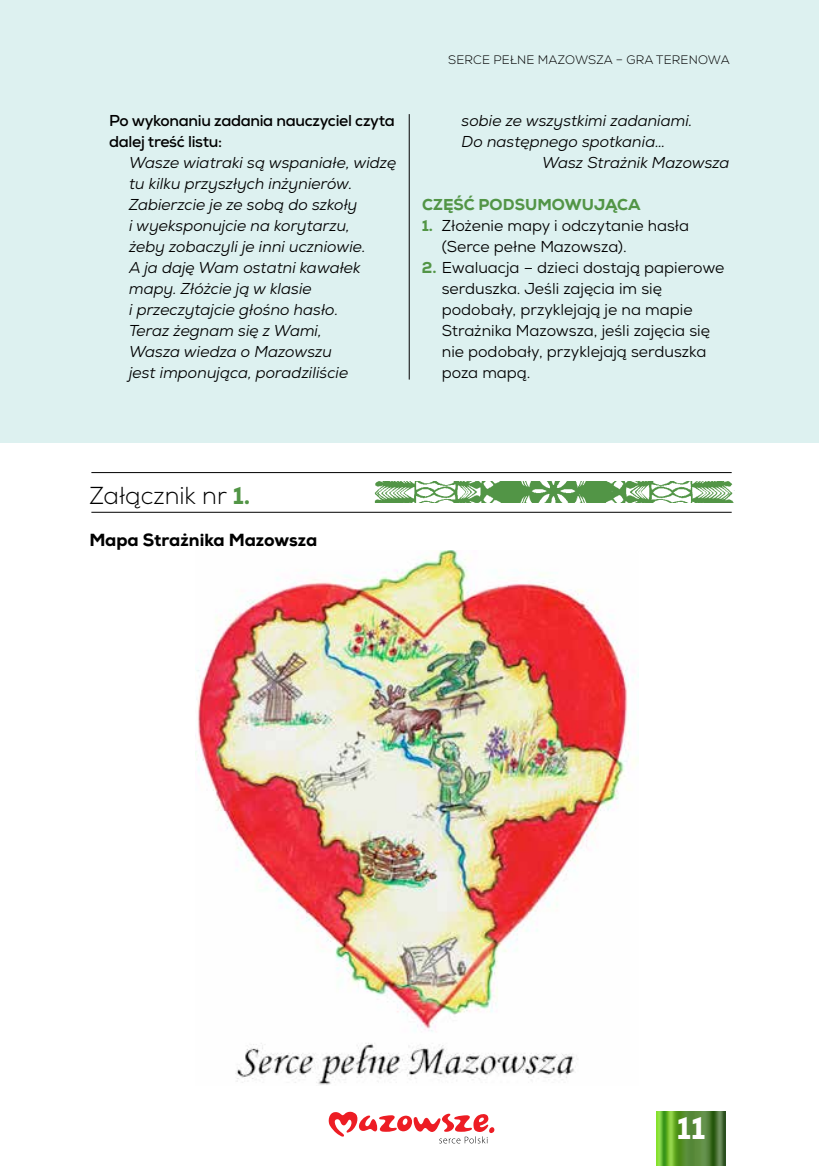
<style>
.page{position:relative;width:819px;height:1166px;background:#fff}
.page>*{position:absolute;margin:0;border:0;box-sizing:border-box;transform-origin:0 0}
.t1{font:800 31.5px "Nexa";color:#fff}
.t2{font:300 24.5px "Nexa";color:#000}
.t3{font:800 17.5px "Nexa";letter-spacing:-.005em;color:#000}
.t4{font:italic 15.75px/21px "Nexa";color:#000}
.t5{font:15.75px/21px "Nexa";color:#000}
.t6{font:700 15.75px/21px "Nexa";letter-spacing:-.02em;color:#000}
.t7{font:800 15.75px "Nexa";letter-spacing:.005em;color:#529546}
.t8{font:300 12.25px "Nexa";letter-spacing:.015em;color:#000}
.s1{font-weight:800;color:#529546}
</style>
<div class="page">
<div style="left:0;top:0;width:819px;height:443px;background:#ddf1f0"></div>
<img style="left:656px;top:1111px;width:69px;height:55px">
<img style="left:195px;top:551px;width:442px;height:534px">
<hr style="left:409px;top:114px;width:1px;height:265px;background:#000">
<hr style="left:91px;top:472px;width:640px;height:1px;background:#000">
<hr style="left:91px;top:512px;width:640px;height:1px;background:#000">
<img style="left:374px;top:481px;width:361px;height:22px">
<svg style="left:329px;top:1112px;width:165px;height:31px"></svg>
<p class="t6" style="left:109px;top:110px;width:287px">Po wykonaniu zadania nauczyciel czyta dalej treść listu:</p>
<p class="t4" style="left:129px;top:152px;width:269px">Wasze wiatraki są wspaniałe, widzę tu kilku przyszłych inżynierów.<br>Zabierzcie je ze sobą do szkoły<br>i wyeksponujcie na korytarzu,<br>żeby zobaczyli je inni uczniowie.<br>A ja daję Wam ostatni kawałek mapy. Złóżcie ją w klasie<br>i przeczytajcie głośno hasło.<br>Teraz żegnam się z Wami,<br>Wasza wiedza o Mazowszu<br>jest imponująca, poradziliście</p>
<p class="t8" style="left:448px;top:52px;width:283px">SERCE PEŁNE MAZOWSZA – GRA TERENOWA</p>
<p class="t4" style="left:461px;top:110px;width:232px">sobie ze wszystkimi zadaniami.</p>
<p class="t4" style="left:461px;top:131px;width:205px">Do następnego spotkania…</p>
<p class="t4" style="left:542px;top:152px;width:189px">Wasz Strażnik Mazowsza</p>
<p class="t7" style="left:422px;top:194px;width:220px">CZĘŚĆ PODSUMOWUJĄCA</p>
<p class="t5" style="left:441px;top:215px;width:249px;text-indent:-20px"><span class="s1">1.</span> Złożenie mapy i odczytanie hasła (Serce pełne Mazowsza).</p>
<p class="t5" style="left:441px;top:257px;width:284px;text-indent:-20px"><span class="s1">2.</span> Ewaluacja – dzieci dostają papierowe serduszka. Jeśli zajęcia im się podobały, przyklejają je na mapie<br>Strażnika Mazowsza, jeśli zajęcia się nie podobały, przyklejają serduszka poza mapą.</p>
<h2 class="t2" style="left:89px;top:481px;width:162px">Załącznik nr <span class="s1">1.</span></h2>
<p class="t3" style="left:89px;top:529px;width:229px">Mapa Strażnika Mazowsza</p>
<h1 class="t1" style="left:676px;top:1108px;width:30px">11</h1>
</div>
